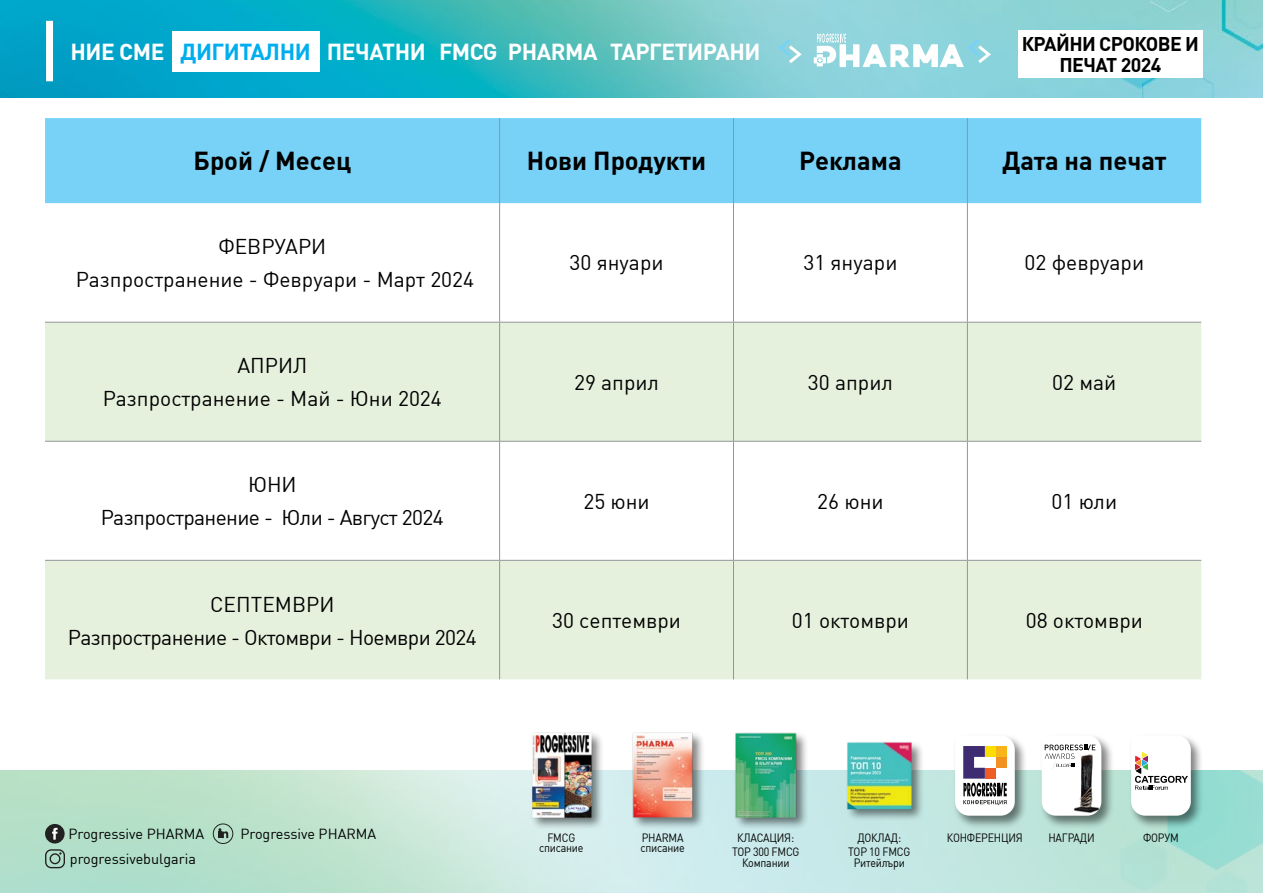
<style>
.page{position:relative;width:1263px;height:893px;background:#fff}
.page>*{position:absolute;margin:0;border:0;box-sizing:border-box;transform-origin:0 0}
.t1{font:700 25.5px "DIN Cyr";color:#000}
.t2{font:700 22.65px "DIN Cyr";letter-spacing:-.02em;color:#fff}
.t3{font:21px/33px "DIN Cyr";color:#000;text-align:center}
.t4{font:21px/33px "DIN Cyr";letter-spacing:-.03em;color:#000;text-align:center}
.t5{font:700 19.5px/21px "DIN Cyr";letter-spacing:-.03em;color:#000;text-align:center}
.t6{font:14.4px "DIN Cyr";color:#000}
.t7{font:11.85px/14.2px "DIN Cyr";letter-spacing:-.02em;color:#000;text-align:center;scale:.9 1}
.s1{color:#00aeef}
</style>
<div class="page">
<img style="left:0;top:771px;width:1263px;height:122px">
<img style="left:0;top:0;width:1263px;height:98px">
<div style="left:46px;top:21px;width:7px;height:60px;background:#fff"></div>
<div style="left:172px;top:31px;width:147px;height:40px;background:#fff"></div>
<svg style="left:776px;top:36px;width:28px;height:30px"></svg>
<img style="left:500px;top:732px;width:451px;height:141px">
<div style="left:1129px;top:733px;width:75px;height:96px;background:#000;opacity:.5"></div>
<svg style="left:1131px;top:735px;width:60px;height:81px"></svg>
<div style="left:953px;top:733px;width:75px;height:96px;background:#000;opacity:.5"></div>
<svg style="left:955px;top:735px;width:60px;height:81px"></svg>
<div style="left:1039px;top:733px;width:75px;height:96px;background:#000;opacity:.5"></div>
<svg style="left:1042px;top:735px;width:59px;height:81px"></svg>
<img style="left:1071px;top:753px;width:30px;height:59px">
<div style="left:45px;top:118px;width:1156px;height:85px;background:#78d2f7"></div>
<svg style="left:45px;top:323px;width:1156px;height:356px;fill:#e5f1dd"></svg>
<hr style="left:499px;top:203px;width:1px;height:119px;background:#939598">
<hr style="left:733px;top:203px;width:1px;height:119px;background:#939598">
<hr style="left:967px;top:203px;width:1px;height:119px;background:#939598">
<hr style="left:45px;top:322px;width:455px;height:1px;background:#939598">
<hr style="left:500px;top:322px;width:233px;height:1px;background:#939598">
<hr style="left:499px;top:323px;width:1px;height:118px;background:#939598">
<hr style="left:733px;top:322px;width:234px;height:1px;background:#939598">
<hr style="left:733px;top:323px;width:1px;height:118px;background:#939598">
<hr style="left:967px;top:322px;width:234px;height:1px;background:#939598">
<hr style="left:967px;top:323px;width:1px;height:118px;background:#939598">
<hr style="left:499px;top:561px;width:1px;height:118px;background:#939598">
<hr style="left:733px;top:561px;width:1px;height:118px;background:#939598">
<hr style="left:967px;top:561px;width:1px;height:118px;background:#939598">
<hr style="left:45px;top:441px;width:455px;height:1px;background:#939598">
<hr style="left:500px;top:441px;width:233px;height:1px;background:#939598">
<hr style="left:733px;top:441px;width:234px;height:1px;background:#939598">
<hr style="left:967px;top:441px;width:234px;height:1px;background:#939598">
<hr style="left:499px;top:442px;width:1px;height:118px;background:#939598">
<hr style="left:733px;top:442px;width:1px;height:118px;background:#939598">
<hr style="left:967px;top:442px;width:1px;height:118px;background:#939598">
<hr style="left:45px;top:560px;width:455px;height:1px;background:#939598">
<hr style="left:500px;top:560px;width:233px;height:1px;background:#939598">
<hr style="left:733px;top:560px;width:234px;height:1px;background:#939598">
<hr style="left:967px;top:560px;width:234px;height:1px;background:#939598">
<hr style="left:499px;top:118px;width:1px;height:85px;background:#939598">
<hr style="left:733px;top:118px;width:1px;height:85px;background:#939598">
<hr style="left:967px;top:118px;width:1px;height:85px;background:#939598">
<div style="left:1018px;top:30px;width:184px;height:48px;background:#fff"></div>
<div style="left:45px;top:824px;width:20px;height:19px;background:#212121;border-radius:10px"></div>
<svg style="left:52px;top:828px;width:6px;height:12px"></svg>
<div style="left:213px;top:823px;width:20px;height:21px;border:1px solid #212121;border-radius:10px"></div>
<svg style="left:218px;top:828px;width:10px;height:10px"></svg>
<svg style="left:45px;top:849px;width:20px;height:19px"></svg>
<svg style="left:814px;top:34px;width:179px;height:33px"></svg>
<p class="t2" style="left:70px;top:38px;width:692px">НИЕ СМЕ <span class="s1">ДИГИТАЛНИ</span> ПЕЧАТНИ FMCG PHARMA ТАРГЕТИРАНИ</p>
<p class="t5" style="left:1022px;top:33px;width:179px">КРАЙНИ СРОКОВЕ И<br>ПЕЧАТ 2024</p>
<p class="t1" style="left:193px;top:146px;width:159px">Брой / Месец</p>
<p class="t1" style="left:527px;top:146px;width:181px">Нови Продукти</p>
<p class="t1" style="left:799px;top:146px;width:104px">Реклама</p>
<p class="t1" style="left:1002px;top:146px;width:165px">Дата на печат</p>
<p class="t3" style="left:76px;top:230px;width:400px">ФЕВРУАРИ<br>Разпространение - Февруари - Март 2024</p>
<p class="t3" style="left:103px;top:349px;width:341px">АПРИЛ<br>Разпространение - Май - Юни 2024</p>
<p class="t4" style="left:101px;top:468px;width:344px">ЮНИ<br>Разпространение - Юли - Август 2024</p>
<p class="t4" style="left:68px;top:588px;width:410px">СЕПТЕМВРИ<br>Разпространение - Октомври - Ноември 2024</p>
<p class="t3" style="left:569px;top:247px;width:96px">30 януари</p>
<p class="t3" style="left:803px;top:247px;width:96px">31 януари</p>
<p class="t3" style="left:1024px;top:247px;width:121px">02 февруари</p>
<p class="t3" style="left:574px;top:366px;width:87px">29 април</p>
<p class="t3" style="left:808px;top:366px;width:87px">30 април</p>
<p class="t3" style="left:1052px;top:366px;width:66px">02 май</p>
<p class="t3" style="left:583px;top:485px;width:68px">25 юни</p>
<p class="t3" style="left:817px;top:485px;width:68px">26 юни</p>
<p class="t3" style="left:1051px;top:485px;width:67px">01 юли</p>
<p class="t3" style="left:552px;top:604px;width:130px">30 септември</p>
<p class="t3" style="left:792px;top:604px;width:119px">01 октомври</p>
<p class="t3" style="left:1026px;top:604px;width:119px">08 октомври</p>
<p class="t6" style="left:68px;top:825px;width:137px">Progressive PHARMA</p>
<p class="t6" style="left:240px;top:825px;width:137px">Progressive PHARMA</p>
<p class="t6" style="left:70px;top:851px;width:128px">progressivebulgaria</p>
<p class="t7" style="left:642px;top:831px;width:48px">PHARMA</p>
<p class="t7" style="left:947px;top:831px;width:86px">КОНФЕРЕНЦИЯ</p>
<p class="t7" style="left:640px;top:840px;width:51px">списание</p>
<p class="t7" style="left:539px;top:833px;width:51px;line-height:9.4px">FMCG списание</p>
<p class="t7" style="left:732px;top:831px;width:76px">КЛАСАЦИЯ:<br>TOP 300 FMCG</p>
<p class="t7" style="left:742px;top:856px;width:54px">Компании</p>
<p class="t7" style="left:848px;top:831px;width:71px">ДОКЛАД:<br>TOP 10 FMCG</p>
<p class="t7" style="left:854px;top:856px;width:58px">Ритейлъри</p>
<p class="t7" style="left:1048px;top:831px;width:53px">НАГРАДИ</p>
<p class="t7" style="left:1143px;top:831px;width:41px">ФОРУМ</p>
</div>
